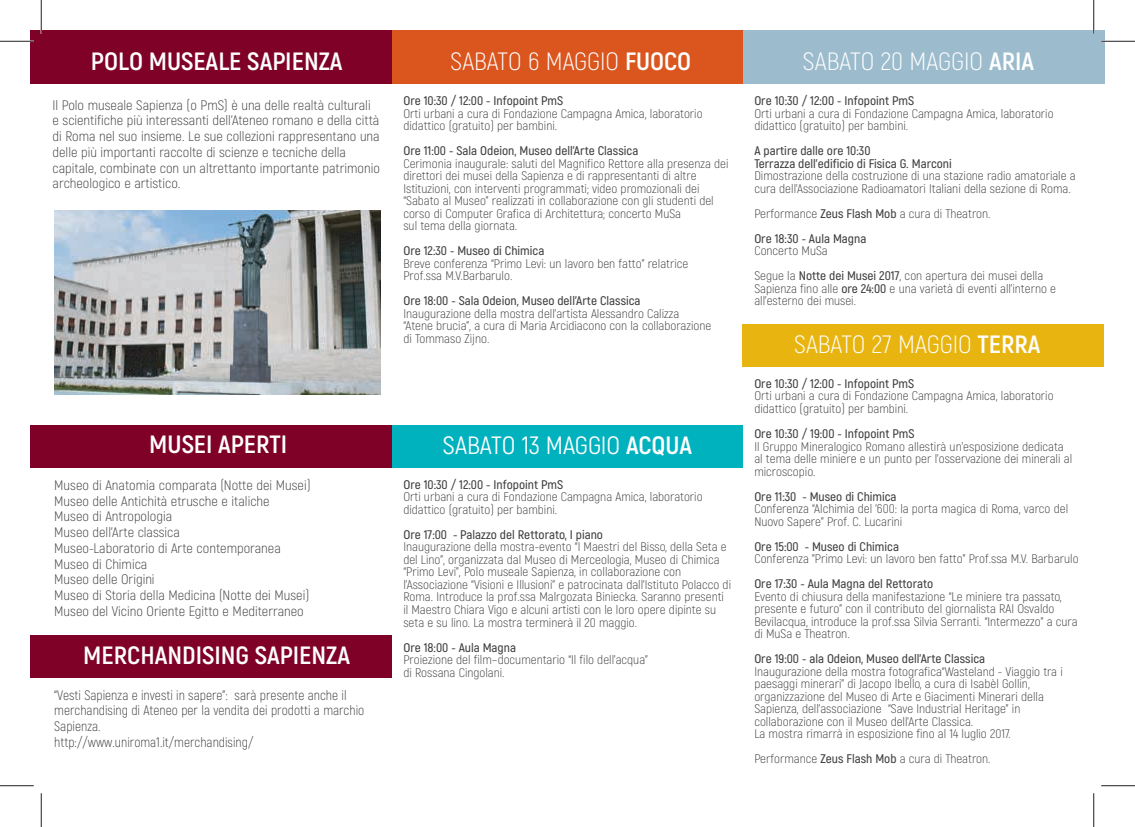
<style>
.page{position:relative;width:1135px;height:827px;background:#fff}
.page>*{position:absolute;margin:0;border:0;box-sizing:border-box;transform-origin:0 0}
.t1{font:300 25px "Akrobat";color:#fff;scale:1.06 1}
.t2{font:700 25px "Akrobat";color:#fff;scale:1.07 1}
.t3{font:25px "Akrobat";color:#fff;scale:1.06 1}
.t4{font:300 13.75px/15.8px "Akrobat";color:#3e3e3f;scale:1.07 1}
.t5{font:300 13.75px/15.8px "Akrobat";color:#3e3e3f}
.t6{font:300 12.5px/12.5px "Akrobat";color:#3e3e3f;scale:1.07 1}
.t7{font:600 12.5px/12.5px "Akrobat";color:#3e3e3f;scale:1.07 1}
.s1{font-weight:700}
.s2{font-weight:300}
.s3{font-weight:600}
</style>
<div class="page">
<img style="left:54px;top:210px;width:326px;height:184px">
<div style="left:743px;top:324px;width:361px;height:42px;background:#e8b510"></div>
<div style="left:392px;top:425px;width:351px;height:42px;background:#00b1be"></div>
<div style="left:31px;top:635px;width:361px;height:42px;background:#7f0128"></div>
<div style="left:743px;top:31px;width:361px;height:53px;background:#9cbcce"></div>
<div style="left:392px;top:31px;width:351px;height:53px;background:#da561e"></div>
<div style="left:31px;top:31px;width:361px;height:53px;background:#7f0128"></div>
<div style="left:31px;top:425px;width:361px;height:42px;background:#7f0128"></div>
<hr style="left:0;top:40px;width:34px;height:2px;background:#fff">
<hr style="left:1101px;top:40px;width:34px;height:2px;background:#fff">
<hr style="left:40px;top:0;width:2px;height:34px;background:#fff">
<hr style="left:0;top:41px;width:34px;height:1px;background:#231f20">
<hr style="left:1101px;top:41px;width:34px;height:1px;background:#231f20">
<hr style="left:0;top:785px;width:34px;height:1px;background:#231f20">
<hr style="left:1101px;top:785px;width:34px;height:1px;background:#231f20">
<hr style="left:41px;top:0;width:1px;height:34px;background:#231f20">
<hr style="left:41px;top:793px;width:1px;height:34px;background:#231f20">
<hr style="left:1093px;top:0;width:1px;height:34px;background:#231f20">
<hr style="left:1093px;top:793px;width:1px;height:34px;background:#231f20">
<h1 class="t2" style="left:91px;top:46px;width:237px">POLO MUSEALE SAPIENZA</h1>
<h1 class="t1" style="left:450px;top:47px;width:229px">SABATO 6 MAGGIO <span class="s1">FUOCO</span></h1>
<h1 class="t1" style="left:803px;top:47px;width:220px">SABATO 20 MAGGIO <span class="s1">ARIA</span></h1>
<p class="t4" style="left:53px;top:97px;width:308px">Il Polo museale Sapienza (o PmS) è una delle realtà culturali e scientifiche più interessanti dell’Ateneo romano e della città di Roma nel suo insieme. Le sue collezioni rappresentano una delle più importanti raccolte di scienze e tecniche della capitale, combinate con un altrettanto importante patrimonio archeologico e artistico.</p>
<p class="t7" style="left:403px;top:95px;width:151px">Ore 10:30 / 12:00 - Infopoint PmS</p>
<p class="t6" style="left:403px;top:107px;width:281px">Orti urbani a cura di Fondazione Campagna Amica, laboratorio didattico (gratuito) per bambini.</p>
<p class="t7" style="left:403px;top:145px;width:221px">Ore 11:00 - Sala Odeion, Museo dell’Arte Classica</p>
<p class="t6" style="left:403px;top:157px;width:305px">Cerimonia inaugurale: saluti del Magnifico Rettore alla presenza dei direttori dei musei della Sapienza e di rappresentanti di altre Istituzioni, con interventi programmati; video promozionali dei “Sabato al Museo” realizzati in collaborazione con gli studenti del corso di Computer Grafica di Architettura; concerto MuSa<br>sul tema della giornata.</p>
<p class="t7" style="left:403px;top:245px;width:133px">Ore 12:30 - Museo di Chimica</p>
<p class="t6" style="left:403px;top:257px;width:268px">Breve conferenza “Primo Levi: un lavoro ben fatto" relatrice<br>Prof.ssa M.V.Barbarulo.</p>
<p class="t7" style="left:403px;top:295px;width:223px">Ore 18:00 - Sala Odeion, Museo dell’Arte Classica</p>
<p class="t6" style="left:403px;top:307px;width:289px">Inaugurazione della mostra dell’artista Alessandro Calizza “Atene brucia”, a cura di Maria Arcidiacono con la collaborazione di Tommaso Zijno.</p>
<p class="t7" style="left:754px;top:95px;width:151px">Ore 10:30 / 12:00 - Infopoint PmS</p>
<p class="t6" style="left:754px;top:107px;width:281px">Orti urbani a cura di Fondazione Campagna Amica, laboratorio didattico (gratuito) per bambini.</p>
<p class="t7" style="left:754px;top:145px;width:186px">A partire dalle ore 10:30<br>Terrazza dell’edificio di Fisica G. Marconi</p>
<p class="t6" style="left:754px;top:170px;width:302px">Dimostrazione della costruzione di una stazione radio amatoriale a cura dell’Associazione Radioamatori Italiani della sezione di Roma.</p>
<p class="t7" style="left:754px;top:201px;width:222px;line-height:25px"><span class="s2">Performance</span> Zeus Flash Mob <span class="s2">a cura di Theatron.<br></span>Ore 18:30 - Aula Magna</p>
<p class="t6" style="left:754px;top:238px;width:272px;line-height:25px">Concerto MuSa<br>Segue la <span class="s3">Notte dei Musei 2017</span>, con apertura dei musei della</p>
<p class="t6" style="left:754px;top:282px;width:283px">Sapienza fino alle <span class="s3">ore 24:00</span> e una varietà di eventi all’interno e all’esterno dei musei.</p>
<h1 class="t1" style="left:794px;top:330px;width:234px">SABATO 27 MAGGIO <span class="s1">TERRA</span></h1>
<h1 class="t2" style="left:149px;top:429px;width:130px">MUSEI APERTI</h1>
<p class="t4" style="left:54px;top:477px;width:241px">Museo di Anatomia comparata (Notte dei Musei)<br>Museo delle Antichità etrusche e italiche<br>Museo di Antropologia<br>Museo dell’Arte classica<br>Museo-Laboratorio di Arte contemporanea Museo di Chimica<br>Museo delle Origini<br>Museo di Storia della Medicina (Notte dei Musei)<br>Museo del Vicino Oriente Egitto e Mediterraneo</p>
<h1 class="t2" style="left:83px;top:640px;width:251px">MERCHANDISING SAPIENZA</h1>
<p class="t5" style="left:54px;top:687px;width:312px">“Vesti Sapienza e investi in sapere”: sarà presente anche il merchandising di Ateneo per la vendita dei prodotti a marchio Sapienza.<br>http://www.uniroma1.it/merchandising/</p>
<h1 class="t3" style="left:443px;top:430px;width:237px">SABATO 13 MAGGIO <span class="s1">ACQUA</span></h1>
<p class="t7" style="left:403px;top:478px;width:151px">Ore 10:30 / 12:00 - Infopoint PmS</p>
<p class="t6" style="left:403px;top:491px;width:281px">Orti urbani a cura di Fondazione Campagna Amica, laboratorio didattico (gratuito) per bambini.</p>
<p class="t7" style="left:403px;top:528px;width:188px">Ore 17:00 - Palazzo del Rettorato, I piano</p>
<p class="t6" style="left:403px;top:541px;width:308px">Inaugurazione della mostra-evento “I Maestri del Bisso, della Seta e del Lino”, organizzata dal Museo di Merceologia, Museo di Chimica “Primo Levi”, Polo museale Sapienza, in collaborazione con l’Associazione “Visioni e Illusioni” e patrocinata dall’Istituto Polacco di Roma. Introduce la prof.ssa Malrgozata Biniecka. Saranno presenti il Maestro Chiara Vigo e alcuni artisti con le loro opere dipinte su seta e su lino. La mostra terminerà il 20 maggio.</p>
<p class="t7" style="left:403px;top:641px;width:107px">Ore 18:00 - Aula Magna</p>
<p class="t6" style="left:403px;top:653px;width:230px">Proiezione del film–documentario “Il filo dell’acqua” di Rossana Cingolani.</p>
<p class="t7" style="left:754px;top:377px;width:151px">Ore 10:30 / 12:00 - Infopoint PmS</p>
<p class="t6" style="left:754px;top:390px;width:281px">Orti urbani a cura di Fondazione Campagna Amica, laboratorio didattico (gratuito) per bambini.</p>
<p class="t7" style="left:754px;top:427px;width:151px">Ore 10:30 / 19:00 - Infopoint PmS</p>
<p class="t6" style="left:754px;top:440px;width:298px">Il Gruppo Mineralogico Romano allestirà un’esposizione dedicata al tema delle miniere e un punto per l'osservazione dei minerali al microscopio.</p>
<p class="t7" style="left:754px;top:490px;width:134px">Ore 11:30 - Museo di Chimica</p>
<p class="t6" style="left:754px;top:502px;width:295px">Conferenza “Alchimia del '600: la porta magica di Roma, varco del<br>Nuovo Sapere" Prof. C. Lucarini</p>
<p class="t7" style="left:754px;top:540px;width:137px">Ore 15:00 - Museo di Chimica</p>
<p class="t6" style="left:754px;top:552px;width:305px">Conferenza "Primo Levi: un lavoro ben fatto" Prof.ssa M.V. Barbarulo</p>
<p class="t7" style="left:754px;top:577px;width:169px">Ore 17:30 - Aula Magna del Rettorato</p>
<p class="t6" style="left:754px;top:590px;width:304px">Evento di chiusura della manifestazione “Le miniere tra passato, presente e futuro” con il contributo del giornalista RAI Osvaldo Bevilacqua, introduce la prof.ssa Silvia Serranti. “Intermezzo” a cura di MuSa e Theatron.</p>
<p class="t7" style="left:754px;top:652px;width:217px">Ore 19:00 - ala Odeion, Museo dell’Arte Classica</p>
<p class="t6" style="left:754px;top:665px;width:290px">Inaugurazione della mostra fotografica“Wasteland - Viaggio tra i paesaggi minerari” di Jacopo Ibello, a cura di Isabèl Gollin, organizzazione del Museo di Arte e Giacimenti Minerari della Sapienza, dell’associazione “Save Industrial Heritage” in collaborazione con il Museo dell’Arte Classica.<br>La mostra rimarrà in esposizione fino al 14 luglio 2017.</p>
<p class="t6" style="left:754px;top:752px;width:222px">Performance <span class="s3">Zeus Flash Mob</span> a cura di Theatron.</p>
</div>
